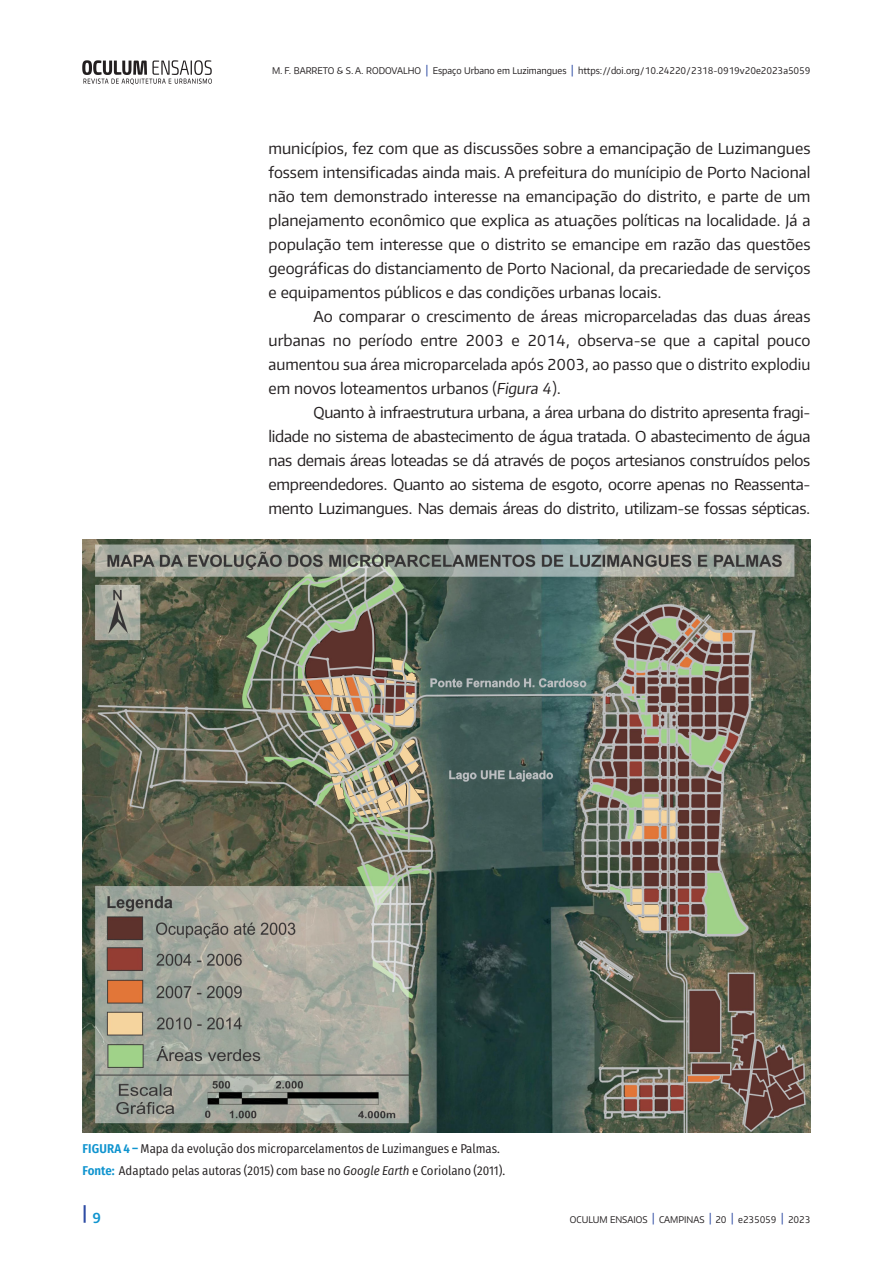
<style>
.page{position:relative;width:893px;height:1263px;background:#fff}
.page>*{position:absolute;margin:0;border:0;box-sizing:border-box;transform-origin:0 0}
.t1{font:600 16.95px "Plata Sans";color:#2d4ba3;scale:.91 1}
.Artigo_Texto{font:15px/24px "Plata Sans";color:#231f20;text-align:justify}
.Figuras_____Texto_Ju{font:12.75px "Fira Sans Condensed";color:#231f20}
.t2{font:9.15px "Plata Sans";color:#231f20;scale:.96 1}
.s1{font-weight:500;font-size:11.25px;color:#2d4ba3}
.s2{font-style:italic}
.s3{font-weight:600;color:#0f94cf}
</style>
<div class="page">
<img style="left:82px;top:61px;width:129px;height:23px">
<img style="left:82px;top:539px;width:728px;height:593px">
<p class="t2" style="left:272px;top:65px;width:562px">M. F. BARRETO &amp; S. A. RODOVALHO <span class="s1">|</span> Espaço Urbano em Luzimangues <span class="s1">|</span> https://doi.org/10.24220/2318-0919v20e2023a5059</p>
<p class="Artigo_Texto" style="left:268px;top:136px;width:543px">municípios, fez com que as discussões sobre a emancipação de Luzimangues fossem intensificadas ainda mais. A prefeitura do munícipio de Porto Nacional não tem demonstrado interesse na emancipação do distrito, e parte de um planejamento econômico que explica as atuações políticas na localidade. Já a população tem interesse que o distrito se emancipe em razão das questões geográficas do distanciamento de Porto Nacional, da precariedade de serviços e equipamentos públicos e das condições urbanas locais.</p>
<p class="Artigo_Texto" style="left:268px;top:304px;width:543px;text-indent:45px">Ao comparar o crescimento de áreas microparceladas das duas áreas urbanas no período entre 2003 e 2014, observa-se que a capital pouco aumentou sua área microparcelada após 2003, ao passo que o distrito explodiu em novos loteamentos urbanos (<span class="s2">Figura 4</span>).</p>
<p class="Artigo_Texto" style="left:268px;top:400px;width:543px;text-indent:45px">Quanto à infraestrutura urbana, a área urbana do distrito apresenta fragi&shy;lidade no sistema de abastecimento de água tratada. O abastecimento de água nas demais áreas loteadas se dá através de poços artesianos construídos pelos empreendedores. Quanto ao sistema de esgoto, ocorre apenas no Reassenta&shy;mento Luzimangues. Nas demais áreas do distrito, utilizam-se fossas sépticas.</p>
<p class="Figuras_____Texto_Ju" style="left:83px;top:1139px;width:419px"><span class="s3">FIGURA 4 –</span> Mapa da evolução dos microparcelamentos de Luzimangues e Palmas.</p>
<p class="Figuras_____Texto_Ju" style="left:82px;top:1161px;width:424px"><span class="s3">Fonte:</span> Adaptado pelas autoras (2015) com base no <span class="s2">Google Earth</span> e Coriolano (2011).</p>
<p class="t1" style="left:82px;top:1202px;width:22px">| <sub>9</sub></p>
<p class="t2" style="left:570px;top:1213px;width:252px">OCULUM ENSAIOS <span class="s1">|</span> CAMPINAS <span class="s1">|</span> 20 <span class="s1">|</span> e235059 <span class="s1">|</span> 2023</p>
</div>
